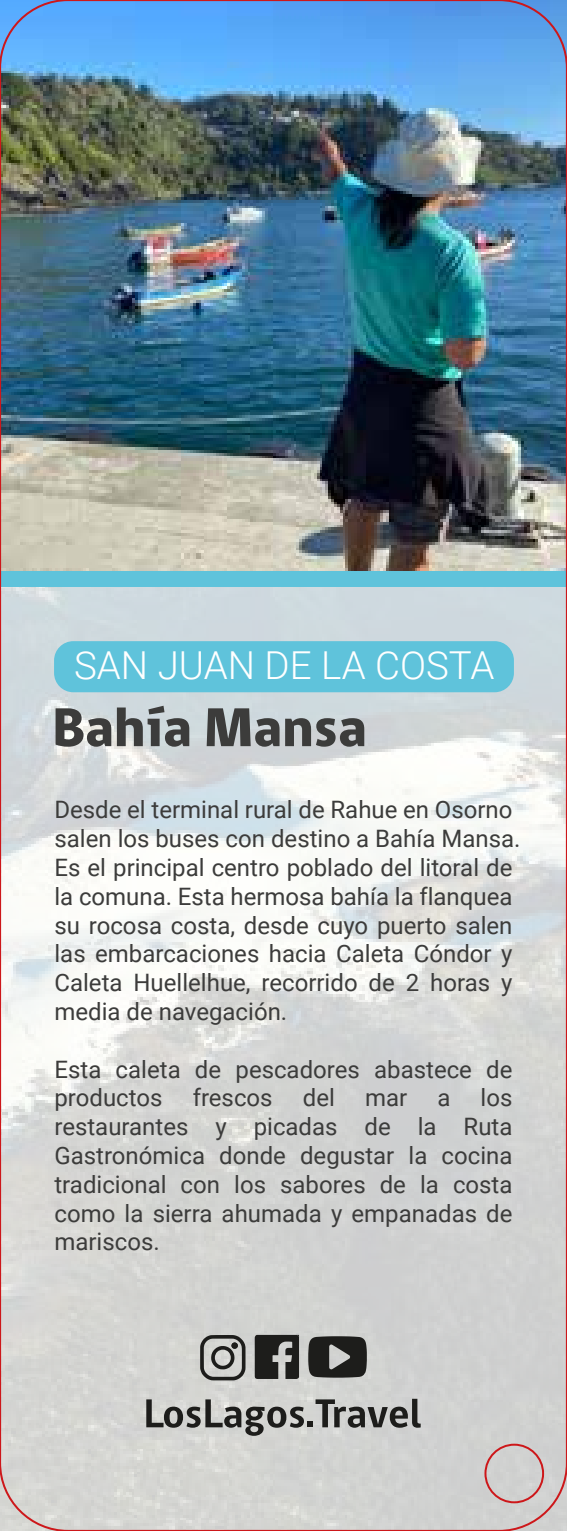
<style>
.page{position:relative;width:567px;height:1531px;background:#fff}
.page>*{position:absolute;margin:0;border:0;box-sizing:border-box;transform-origin:0 0}
.t1{font:800 56px "gob CL";color:#3c3c3b}
.t2{font:300 38.4px "Roboto";color:#fff}
.t3{font:24px/28.8px "Roboto";color:#3c3c3b}
</style>
<div class="page">
<img style="left:0;top:587px;width:567px;height:944px">
<img style="left:0;top:0;width:567px;height:571px">
<svg style="left:146px;top:1399px;width:275px;height:37px;background:#9c9d9a"></svg>
<svg style="left:200px;top:1335px;width:45px;height:45px;background:#8f908d"></svg>
<div style="left:231px;top:1342px;width:7px;height:6px;background:#1d1d1b;border-radius:50%"></div>
<svg style="left:255px;top:1335px;width:44px;height:44px;background:#40413e"></svg>
<svg style="left:308px;top:1336px;width:59px;height:41px;background:#3e3e3c"></svg>
<div style="left:0;top:571px;width:567px;height:16px;background:#5fc3db"></div>
<div style="left:54px;top:641px;width:460px;height:51px;background:#5fc3db;border-radius:19px"></div>
<div style="left:484px;top:1443px;width:60px;height:60px;border:2px solid #cd171a;border-radius:50%"></div>
<h2 class="t2" style="left:74px;top:639px;width:422px">SAN JUAN DE LA COSTA</h2>
<h1 class="t1" style="left:52px;top:689px;width:316px">Bahía Mansa</h1>
<p class="t3" style="left:54px;top:794px;width:467px">Desde el terminal rural de Rahue en Osorno salen los buses con destino a Bahía Mansa.<br>Es el principal centro poblado del litoral de la comuna. Esta hermosa bahía la flanquea su rocosa costa, desde cuyo puerto salen las embarcaciones hacia Caleta Cóndor y Caleta Huellelhue, recorrido de 2 horas y media de navegación.</p>
<p class="t3" style="left:54px;top:1054px;width:460px">Esta caleta de pescadores abastece de productos</p>
<p class="t3" style="left:193px;top:1082px;width:81px">frescos</p>
<p class="t3" style="left:303px;top:1082px;width:34px">del</p>
<p class="t3" style="left:365px;top:1082px;width:44px">mar</p>
<p class="t3" style="left:437px;top:1082px;width:15px">a</p>
<p class="t3" style="left:54px;top:1082px;width:460px;text-align:justify;text-indent:426px">los restaurantes y picadas de la Ruta Gastronómica donde degustar la cocina tradicional con los sabores de la costa como la sierra ahumada y empanadas de mariscos.</p>
</div>
